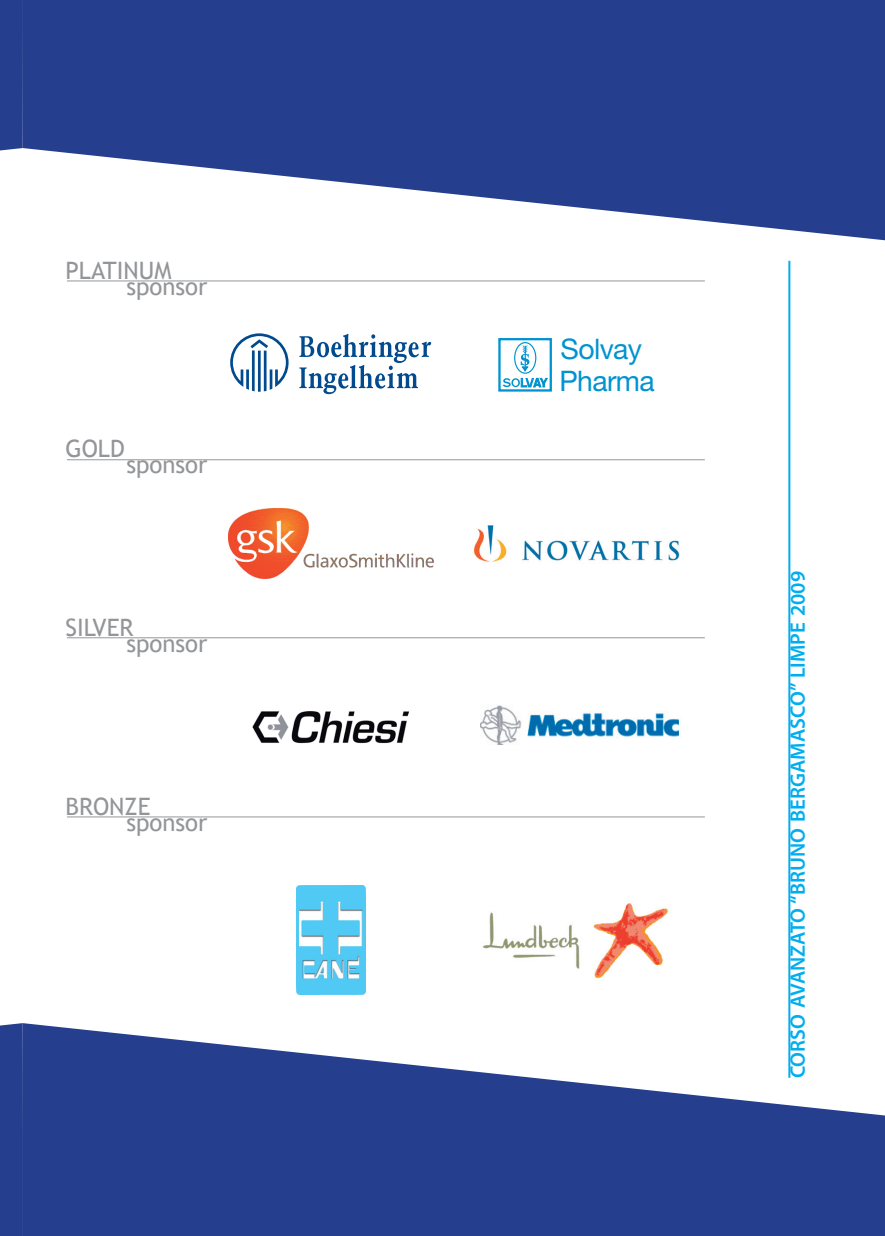
<style>
.page{position:relative;width:885px;height:1236px;background:#fff}
.page>*{position:absolute;margin:0;border:0;box-sizing:border-box;transform-origin:0 0}
.t1{font:28.4px/32.2px "Helvetica Neue";letter-spacing:-.02em;color:#0093d0}
.orari{font:24px "Trebuchet MS";color:#939598}
.t2{font:600 21px "Myriad Pro";letter-spacing:.005em;color:#00aeef}
</style>
<div class="page">
<div style="left:0;top:0;width:22px;height:150px;background:#253f8e"></div>
<svg style="left:24px;top:1023px;width:860px;height:213px;fill:#253f8e"></svg>
<svg style="left:22px;top:0;width:862px;height:240px;fill:#253f8e"></svg>
<div style="left:0;top:1023px;width:24px;height:213px;background:#253f8e"></div>
<hr style="left:23px;top:0;width:1px;height:148px;background:#253f8e">
<hr style="left:788px;top:261px;width:2px;height:817px;background:#00aeef">
<svg style="left:230px;top:333px;width:58px;height:59px"></svg>
<svg style="left:299px;top:334px;width:132px;height:60px"></svg>
<div style="left:498px;top:338px;width:54px;height:54px;border:2px solid #0093d0"></div>
<div style="left:514px;top:342px;width:22px;height:32px;border:1px solid #0093d0;border-radius:50%"></div>
<svg style="left:520px;top:345px;width:9px;height:26px"></svg>
<svg style="left:503px;top:378px;width:44px;height:9px"></svg>
<img style="left:228px;top:509px;width:205px;height:69px">
<img style="left:473px;top:525px;width:207px;height:37px">
<img style="left:252px;top:711px;width:157px;height:32px">
<img style="left:480px;top:705px;width:200px;height:40px">
<img style="left:296px;top:886px;width:69px;height:108px">
<img style="left:483px;top:903px;width:185px;height:76px">
<hr style="left:67px;top:280px;width:637px;height:1px;background:#95979a">
<hr style="left:67px;top:459px;width:637px;height:1px;background:#95979a">
<hr style="left:67px;top:637px;width:637px;height:1px;background:#95979a">
<hr style="left:67px;top:816px;width:637px;height:1px;background:#95979a">
<p class="orari" style="left:66px;top:256px;width:107px">PLATIN UM</p>
<p class="orari" style="left:126px;top:272px;width:83px">sponsor</p>
<p class="orari" style="left:66px;top:435px;width:61px">GOLD</p>
<p class="orari" style="left:126px;top:451px;width:83px">sponsor</p>
<p class="orari" style="left:66px;top:614px;width:68px">SI LVER</p>
<p class="orari" style="left:126px;top:630px;width:83px">sponsor</p>
<p class="orari" style="left:66px;top:792px;width:29px">BRON</p>
<p class="orari" style="left:125px;top:792px;width:28px">ZE</p>
<p class="orari" style="left:126px;top:808px;width:83px">sponsor</p>
<p class="t1" style="left:559px;top:332px;width:97px">Solvay<br>Pharma</p>
<p class="t2" style="left:784px;top:1078px;width:509px;rotate:-90deg">CORSO AVANZATO “BRUNO BERGAMASCO” LIMPE 2009</p>
</div>
